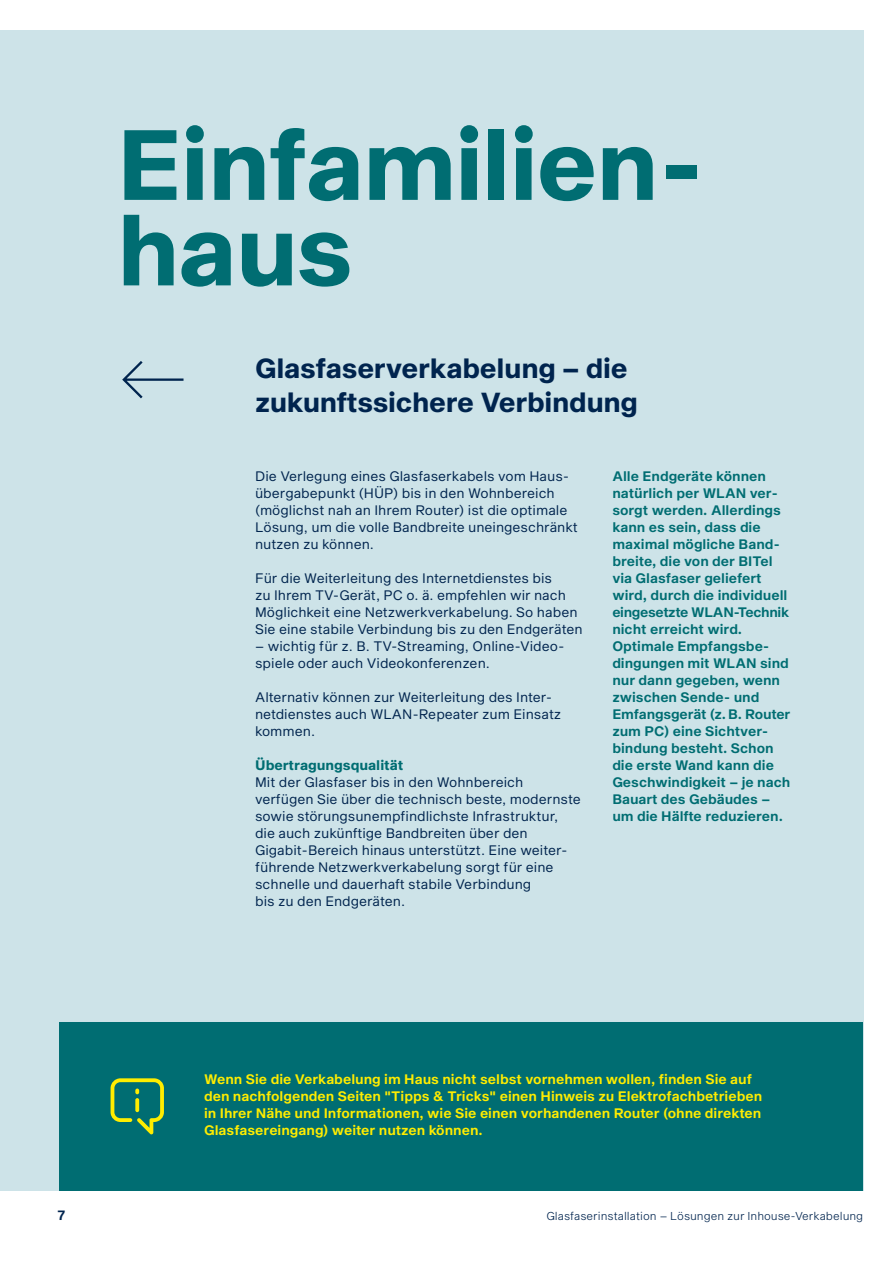
<style>
.page{position:relative;width:893px;height:1263px;background:#fff}
.page>*{position:absolute;margin:0;border:0;box-sizing:border-box;transform-origin:0 0}
.t1{font:700 97.5px/85.5px "S Sequel";letter-spacing:-.015em;color:#006d72}
.t2{font:700 27px/34px "S Sequel";letter-spacing:-.01em;color:#00244e}
.t3{font:13.5px/17px "S Sequel";color:#00244e}
.t4{font:13.5px/17px "S Sequel Semi";color:#006d72}
.t5{font:13.5px/17px "S Sequel Semi";color:#ffed00}
.t6{font:700 13.5px "S Sequel";color:#006d72}
.t7{font:13.5px "S Sequel Semi";color:#00244e}
.t8{font:300 11.25px "S Sequel";color:#00244e}
</style>
<div class="page">
<div style="left:0;top:30px;width:863px;height:1161px;background:#cde3e8"></div>
<div style="left:60px;top:1022px;width:803px;height:169px;background:#006d72"></div>
<svg style="left:111px;top:1078px;width:53px;height:56px"></svg>
<h1 class="t1" style="left:117px;top:126px;width:590px">Einfamilien&shy;haus</h1>
<h2 class="t2" style="left:255px;top:353px;width:384px">Glasfaserverkabelung – die zukunftssichere Verbindung</h2>
<p class="t3" style="left:255px;top:468px;width:324px">Die Verlegung eines Glasfaserkabels vom Haus&shy;übergabepunkt (HÜP) bis in den Wohnbereich (möglichst nah an Ihrem Router) ist die optimale Lösung, um die volle Bandbreite uneingeschränkt nutzen zu können.</p>
<p class="t3" style="left:255px;top:570px;width:329px">Für die Weiterleitung des Internetdienstes bis<br>zu Ihrem TV-Gerät, PC o. ä. empfehlen wir nach Möglichkeit eine Netzwerkverkabelung. So haben Sie eine stabile Verbindung bis zu den Endgeräten</p>
<p class="t3" style="left:255px;top:638px;width:311px">– wichtig für z. B. TV-Streaming, Online-Video&shy;spiele oder auch Videokonferenzen.</p>
<p class="t3" style="left:255px;top:689px;width:308px">Alternativ können zur Weiterleitung des Inter&shy;netdienstes auch WLAN-Repeater zum Einsatz kommen.</p>
<p class="t6" style="left:255px;top:755px;width:150px">Übertragungsqualität</p>
<p class="t3" style="left:255px;top:774px;width:327px">Mit der Glasfaser bis in den Wohnbereich verfügen Sie über die technisch beste, modernste sowie störungsunempfindlichste Infrastruktur, die auch zukünftige Bandbreiten über den Gigabit-Bereich hinaus unterstützt. Eine weiter&shy;führende Netzwerkverkabelung sorgt für eine schnelle und dauerhaft stabile Verbindung<br>bis zu den Endgeräten.</p>
<p class="t4" style="left:612px;top:468px;width:180px">Alle Endgeräte können natürlich per WLAN ver&shy;sorgt werden. Allerdings kann es sein, dass die maximal mögliche Band&shy;breite, die von der BITel via Glasfaser geliefert wird, durch die individuell eingesetzte WLAN-Technik nicht erreicht wird.<br>Optimale Empfangsbe&shy;dingungen mit WLAN sind nur dann gegeben, wenn zwischen Sende- und<br>Emfangsgerät (z. B. Router zum PC) eine Sichtver&shy;bindung besteht. Schon die erste Wand kann die<br>Geschwindigkeit – je nach<br>Bauart des Gebäudes – um die Hälfte reduzieren.</p>
<p class="t5" style="left:204px;top:1072px;width:560px">Wenn Sie die Verkabelung im Haus nicht selbst vornehmen wollen, finden Sie auf den nachfolgenden Seiten "Tipps &amp; Tricks" einen Hinweis zu Elektrofachbetrieben in Ihrer Nähe und Informationen, wie Sie einen vorhandenen Router (ohne direkten Glasfasereingang) weiter nutzen können.</p>
<p class="t7" style="left:57px;top:1206px;width:9px">7</p>
<p class="t8" style="left:546px;top:1208px;width:318px">Glasfaserinstallation – Lösungen zur Inhouse-Verkabelung</p>
</div>
